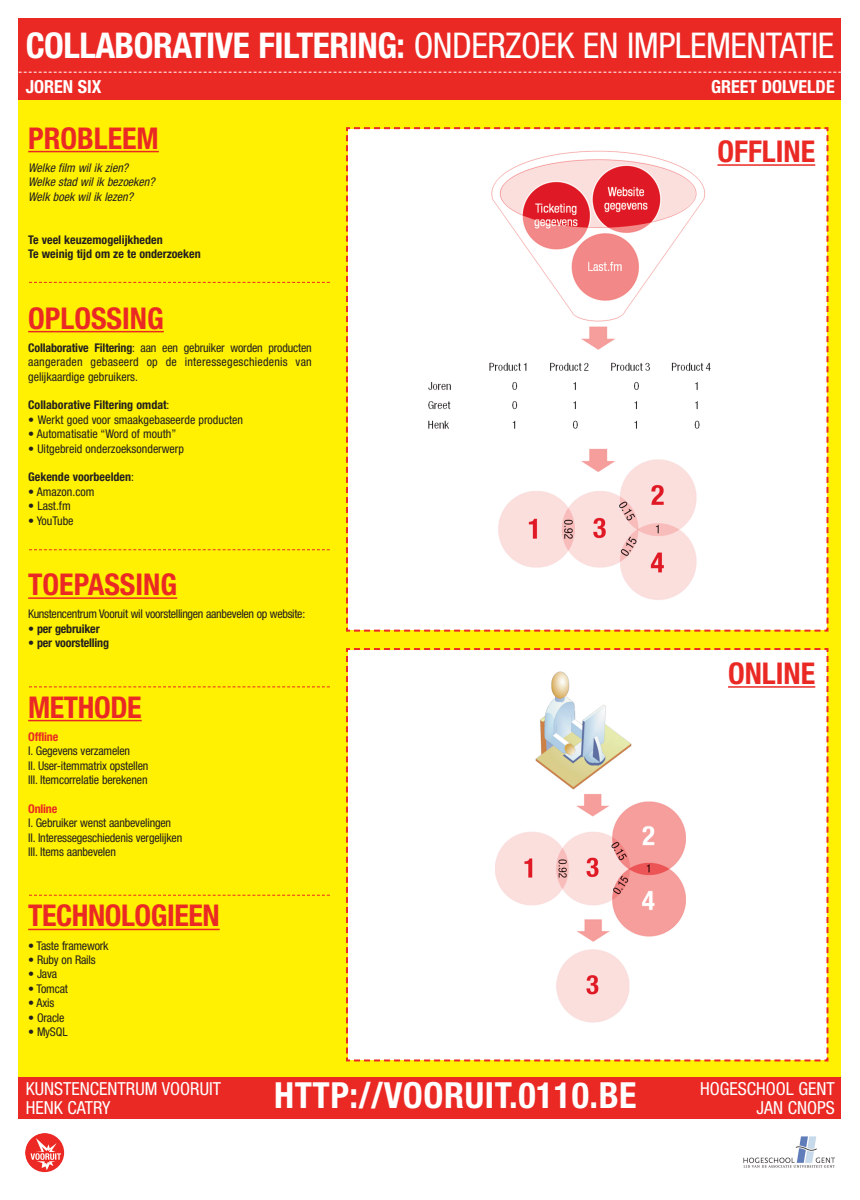
<style>
.page{position:relative;width:860px;height:1200px;background:#fff}
.page>*{position:absolute;margin:0;border:0;box-sizing:border-box;transform-origin:0 0}
.t1{font:700 condensed 36px "Helvetica Neue";letter-spacing:.015em;color:#fff}
.t2{font:condensed 35.5px "Helvetica Neue";letter-spacing:-.015em;color:#fff}
.t3{font:700 condensed 30px "Helvetica Neue";color:#ea2924}
.t4{font:condensed 18px/18.5px "Helvetica Neue";color:#fff}
.t5{font:700 condensed 18px "Helvetica Neue";color:#fff}
.t6{font:condensed 12px/14.4px "Helvetica Neue";letter-spacing:-.015em;color:#231f20}
.t7{font:700 condensed 12px/14.4px "Helvetica Neue";color:#231f20}
.t8{font:italic condensed 12px/14.4px "Helvetica Neue";color:#231f20}
.t9{font:700 condensed 12px "Helvetica Neue";letter-spacing:-.015em;color:#ea2924}
.s1{font-weight:700}
.s2{font-weight:400}
</style>
<div class="page">
<div style="left:19px;top:19px;width:822px;height:1098px;background:#fff101"></div>
<div style="left:19px;top:19px;width:822px;height:81px;background:#ea2924"></div>
<div style="left:19px;top:1077px;width:822px;height:42px;background:#ea2924"></div>
<svg style="left:19px;top:72px;width:822px;height:1px"></svg>
<hr style="left:28px;top:151px;width:131px;height:1px;background:#ea2924">
<hr style="left:28px;top:331px;width:136px;height:1px;background:#ea2924">
<hr style="left:28px;top:597px;width:149px;height:2px;background:#ea2924">
<hr style="left:28px;top:720px;width:114px;height:1px;background:#ea2924">
<hr style="left:28px;top:928px;width:192px;height:2px;background:#ea2924">
<svg style="left:29px;top:282px;width:301px;height:1px"></svg>
<svg style="left:29px;top:549px;width:301px;height:1px"></svg>
<svg style="left:29px;top:686px;width:301px;height:1px"></svg>
<svg style="left:29px;top:894px;width:301px;height:1px"></svg>
<svg style="left:346px;top:127px;width:483px;height:505px;background:#fdf4eb"></svg>
<svg style="left:346px;top:648px;width:483px;height:414px;background:#fdf3eb"></svg>
<img style="left:426px;top:652px;width:397px;height:397px">
<img style="left:366px;top:137px;width:401px;height:483px">
<hr style="left:717px;top:164px;width:98px;height:2px;background:#ea2924">
<hr style="left:728px;top:686px;width:87px;height:1px;background:#ea2924">
<img style="left:25px;top:1133px;width:39px;height:39px;border-radius:50%">
<img style="left:743px;top:1136px;width:92px;height:32px">
<h2 class="t2" style="left:26px;top:33px;width:809px"><span class="s1">COLLABORATIVE FILTERING:</span> ONDERZOEK EN IMPLEMENTATIE</h2>
<h3 class="t5" style="left:26px;top:80px;width:77px">JOREN SIX</h3>
<h3 class="t5" style="left:711px;top:80px;width:125px">GREET DOLVELDE</h3>
<h3 class="t3" style="left:28px;top:127px;width:132px">PROBLEEM</h3>
<p class="t8" style="left:28px;top:161px;width:128px">Welke film wil ik zien?<br>Welke stad wil ik bezoeken?<br>Welk boek wil ik lezen?</p>
<p class="t7" style="left:28px;top:233px;width:174px">Te veel keuzemogelijkheden<br>Te weinig tijd om ze te onderzoeken</p>
<h3 class="t3" style="left:28px;top:307px;width:137px">OPLOSSING</h3>
<p class="t6" style="left:28px;top:341px;width:285px;text-align:justify"><span class="s1">Collaborative Filtering</span>: aan een gebruiker worden producten aangeraden gebaseerd op de interessegeschiedenis van gelijkaardige gebruikers.</p>
<p class="t7" style="left:28px;top:399px;width:143px">Collaborative Filtering omdat<span class="s2">:</span></p>
<p class="t6" style="left:28px;top:413px;width:216px">• Werkt goed voor smaakgebaseerde producten</p>
<p class="t6" style="left:28px;top:428px;width:149px">• Automatisatie “Word of mouth”</p>
<p class="t6" style="left:28px;top:442px;width:157px">• Uitgebreid onderzoeksonderwerp</p>
<p class="t7" style="left:28px;top:471px;width:107px">Gekende voorbeelden<span class="s2">:</span></p>
<p class="t6" style="left:28px;top:485px;width:68px">• Amazon.com</p>
<p class="t6" style="left:28px;top:500px;width:44px">• Last.fm</p>
<p class="t6" style="left:28px;top:514px;width:47px">• YouTube</p>
<h3 class="t3" style="left:28px;top:573px;width:150px">TOEPASSING</h3>
<p class="t6" style="left:28px;top:608px;width:278px">Kunstencentrum Vooruit wil voorstellingen aanbevelen op website:</p>
<p class="t7" style="left:28px;top:622px;width:73px"><span class="s2">•</span> per gebruiker</p>
<p class="t7" style="left:28px;top:636px;width:82px">• per voorstelling</p>
<h3 class="t3" style="left:28px;top:696px;width:115px">METHODE</h3>
<p class="t9" style="left:28px;top:732px;width:32px">Offline</p>
<p class="t6" style="left:28px;top:744px;width:122px">I. Gegevens verzamelen<br>II. User-itemmatrix opstellen<br>III. Itemcorrelatie berekenen</p>
<p class="t9" style="left:28px;top:804px;width:31px">Online</p>
<p class="t6" style="left:28px;top:816px;width:155px">I. Gebruiker wenst aanbevelingen<br>II. Interessegeschiedenis vergelijken<br>III. Items aanbevelen</p>
<h3 class="t3" style="left:28px;top:905px;width:193px">TECHNOLOGIEEN</h3>
<p class="t6" style="left:28px;top:939px;width:82px">• Taste framework</p>
<p class="t6" style="left:28px;top:953px;width:69px">• Ruby on Rails</p>
<p class="t6" style="left:28px;top:968px;width:31px">• Java</p>
<p class="t6" style="left:28px;top:982px;width:41px">• Tomcat</p>
<p class="t6" style="left:28px;top:996px;width:28px">• Axis</p>
<p class="t6" style="left:28px;top:1011px;width:38px">• Oracle</p>
<p class="t6" style="left:28px;top:1025px;width:41px">• MySQL</p>
<h3 class="t3" style="left:717px;top:141px;width:99px">OFFLINE</h3>
<h3 class="t3" style="left:728px;top:662px;width:89px">ONLINE</h3>
<h3 class="t4" style="left:26px;top:1081px;width:197px">KUNSTENCENTRUM VOORUIT<br>HENK CATRY</h3>
<h3 class="t4" style="left:700px;top:1081px;width:136px;text-align:right">HOGESCHOOL GENT<br>JAN CNOPS</h3>
<h1 class="t1" style="left:274px;top:1082px;width:364px">HTTP://VOORUIT.0110.BE</h1>
</div>
